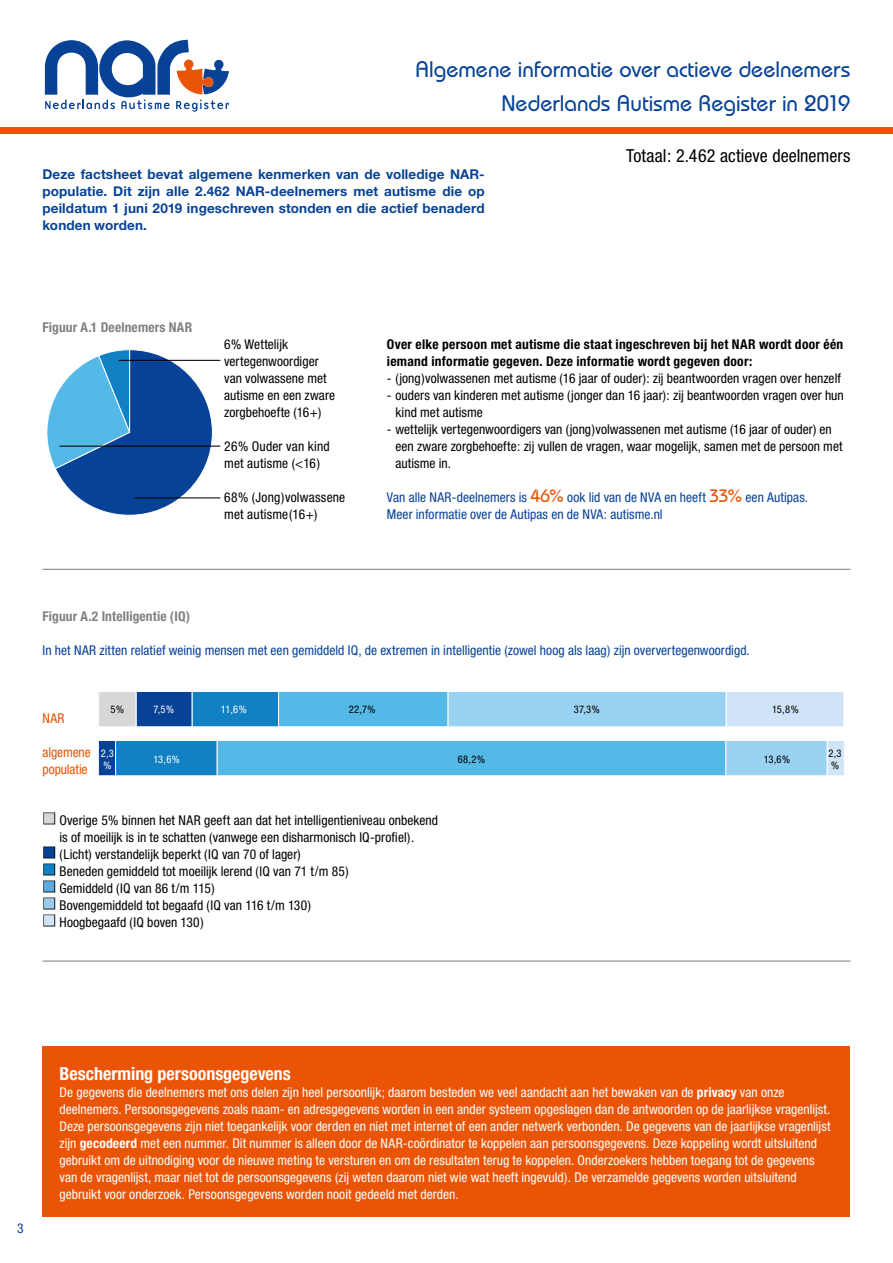
<style>
.page{position:relative;width:893px;height:1263px;background:#fff}
.page>*{position:absolute;margin:0;border:0;box-sizing:border-box;transform-origin:0 0}
.t1{font:500 22.5px/34px "Bauhaus IT Cby BT";letter-spacing:-.005em;color:#074296;text-align:right}
.t2{font:condensed 18px "Helvetica Neue";color:#000}
.t3{font:700 condensed 18px "Helvetica Neue";color:#fff}
.t4{font:condensed 13.5px/17px "Helvetica Neue";color:#fff}
.t5{font:condensed 13.5px/17px "Helvetica Neue";letter-spacing:.005em;color:#000}
.t6{font:condensed 13.5px/17px "Helvetica Neue";color:#074296}
.t7{font:700 13.5px/17px "Helvetica Neue";letter-spacing:.01em;color:#074296;text-align:justify}
.t8{font:700 condensed 13.5px/17px "Helvetica Neue";letter-spacing:.02em;color:#000}
.t9{font:700 condensed 13.5px "Helvetica Neue";letter-spacing:.01em;color:#808184}
.t10{font:condensed 13.5px/17px "Helvetica Neue";letter-spacing:-.01em;color:#ea5406}
.t11{font:condensed 10.5px/12px "Helvetica Neue";letter-spacing:.025em;color:#000}
.t12{font:condensed 10.5px/12px "Helvetica Neue";color:#fff}
.s1{font-family:"Bauhaus IT Cby BT";font-weight:500;font-stretch:normal;font-size:18px;color:#ea5406}
.s2{color:#d5d7d8}
.s3{color:#074296}
.s4{color:#1181c3}
.s5{color:#5eabdd}
.s6{color:#9bcbec}
.s7{color:#cfe4f6}
.s8{font-weight:700}
</style>
<div class="page">
<div style="left:43px;top:1046px;width:807px;height:170px;background:#ea5406"></div>
<div style="left:0;top:128px;width:893px;height:6px;background:#ea5406"></div>
<svg style="left:45px;top:40px;width:184px;height:72px"></svg>
<svg style="left:47px;top:349px;width:166px;height:167px"></svg>
<div style="left:827px;top:740px;width:17px;height:36px;background:#cfe4f6"></div>
<div style="left:827px;top:740px;width:18px;height:36px;border:1px solid #fff"></div>
<div style="left:726px;top:740px;width:101px;height:36px;background:#9ad2f1"></div>
<div style="left:725px;top:740px;width:103px;height:36px;border:1px solid #fff"></div>
<div style="left:217px;top:740px;width:509px;height:36px;background:#55b9e7"></div>
<div style="left:217px;top:740px;width:509px;height:36px;border:1px solid #fff"></div>
<div style="left:116px;top:740px;width:101px;height:36px;background:#1181c3"></div>
<div style="left:115px;top:740px;width:102px;height:36px;border:1px solid #fff"></div>
<div style="left:98px;top:740px;width:18px;height:36px;background:#074296"></div>
<div style="left:98px;top:740px;width:18px;height:36px;border:1px solid #fff"></div>
<div style="left:726px;top:691px;width:118px;height:36px;background:#cfe4f6"></div>
<div style="left:726px;top:691px;width:118px;height:36px;border:1px solid #fff"></div>
<div style="left:448px;top:691px;width:278px;height:36px;background:#9ad2f1"></div>
<div style="left:447px;top:691px;width:279px;height:36px;border:1px solid #fff"></div>
<div style="left:279px;top:691px;width:169px;height:36px;background:#55b9e7"></div>
<div style="left:278px;top:691px;width:170px;height:36px;border:1px solid #fff"></div>
<div style="left:192px;top:691px;width:87px;height:36px;background:#1181c3"></div>
<div style="left:192px;top:691px;width:87px;height:36px;border:1px solid #fff"></div>
<div style="left:136px;top:691px;width:56px;height:36px;background:#074296"></div>
<div style="left:136px;top:691px;width:56px;height:36px;border:1px solid #fff"></div>
<div style="left:99px;top:691px;width:37px;height:36px;background:#d5d7d8"></div>
<div style="left:98px;top:691px;width:38px;height:36px;border:1px solid #fff"></div>
<hr style="left:43px;top:569px;width:807px;height:1px;background:#808184">
<hr style="left:43px;top:960px;width:807px;height:1px;background:#808184">
<hr style="left:119px;top:360px;width:101px;height:1px;background:#000">
<hr style="left:60px;top:446px;width:160px;height:1px;background:#000">
<hr style="left:134px;top:497px;width:86px;height:1px;background:#000">
<div style="left:43px;top:812px;width:12px;height:12px;border:2px solid #000"></div>
<div style="left:43px;top:846px;width:12px;height:12px;border:2px solid #000"></div>
<div style="left:43px;top:863px;width:12px;height:12px;border:2px solid #000"></div>
<div style="left:43px;top:880px;width:12px;height:12px;border:2px solid #000"></div>
<div style="left:43px;top:897px;width:12px;height:12px;border:2px solid #000"></div>
<div style="left:43px;top:914px;width:12px;height:12px;border:2px solid #000"></div>
<h1 class="t1" style="left:416px;top:51px;width:436px">Algemene informatie over actieve deelnemers<br>Nederlands Autisme Register in 2019</h1>
<h2 class="t2" style="left:626px;top:145px;width:226px">Totaal: 2.462 actieve deelnemers</h2>
<p class="t7" style="left:43px;top:165px;width:444px">Deze factsheet bevat algemene kenmerken van de volledige NAR&shy;populatie. Dit zijn alle 2.462 NAR-deelnemers met autisme die op peildatum 1 juni 2019 ingeschreven stonden en die actief benaderd konden worden.</p>
<p class="t9" style="left:43px;top:319px;width:151px">Figuur A.1 Deelnemers NAR</p>
<p class="t5" style="left:224px;top:335px;width:112px">6% Wettelijk vertegenwoordiger van volwassene met autisme en een zware zorgbehoefte (16+)</p>
<p class="t5" style="left:224px;top:438px;width:107px;line-height:16.5px">26% Ouder van kind met autisme (&lt;16)</p>
<p class="t5" style="left:224px;top:489px;width:123px;line-height:16.5px">68% (Jong)volwassene met autisme(16+)</p>
<p class="t8" style="left:387px;top:335px;width:458px">Over elke persoon met autisme die staat ingeschreven bij het NAR wordt door één iemand informatie gegeven. Deze informatie wordt gegeven door:</p>
<p class="t5" style="left:387px;top:369px;width:456px">- (jong)volwassenen met autisme (16 jaar of ouder): zij beantwoorden vragen over henzelf</p>
<p class="t5" style="left:395px;top:386px;width:450px;text-indent:-9px">- ouders van kinderen met autisme (jonger dan 16 jaar): zij beantwoorden vragen over hun kind met autisme</p>
<p class="t5" style="left:395px;top:420px;width:449px;text-indent:-9px">- wettelijk vertegenwoordigers van (jong)volwassenen met autisme (16 jaar of ouder) en een zware zorgbehoefte: zij vullen de vragen, waar mogelijk, samen met de persoon met autisme in.</p>
<p class="t6" style="left:387px;top:488px;width:423px">Van alle NAR-deelnemers is <span class="s1">46%</span> ook lid van de NVA en heeft <span class="s1">33%</span> een Autipas.<br>Meer informatie over de Autipas en de NVA: autisme.nl</p>
<p class="t9" style="left:43px;top:608px;width:149px">Figuur A.2 Intelligentie (IQ)</p>
<p class="t6" style="left:43px;top:641px;width:709px">In het NAR zitten relatief weinig mensen met een gemiddeld IQ, de extremen in intelligentie (zowel hoog als laag) zijn oververtegenwoordigd.</p>
<p class="t11" style="left:349px;top:703px;width:28px">22,7%</p>
<p class="t12" style="left:153px;top:703px;width:22px">7,5%</p>
<p class="t12" style="left:221px;top:703px;width:27px">11,6%</p>
<p class="t11" style="left:111px;top:703px;width:15px">5%</p>
<p class="t10" style="left:43px;top:710px;width:23px">NAR</p>
<p class="t10" style="left:43px;top:744px;width:50px">algemene populatie</p>
<p class="t5" style="left:43px;top:812px;width:397px;text-align:center"><span class="s2">■</span> Overige 5% binnen het NAR geeft aan dat het intelligentieniveau onbekend is of moeilijk is in te schatten (vanwege een disharmonisch IQ-profiel).</p>
<p class="t5" style="left:43px;top:846px;width:260px"><span class="s3">■</span> (Licht) verstandelijk beperkt (IQ van 70 of lager)</p>
<p class="t5" style="left:43px;top:863px;width:308px"><span class="s4">■</span> Beneden gemiddeld tot moeilijk lerend (IQ van 71 t/m 85)</p>
<p class="t5" style="left:43px;top:880px;width:174px"><span class="s5">■</span> Gemiddeld (IQ van 86 t/m 115)</p>
<p class="t5" style="left:43px;top:897px;width:270px"><span class="s6">■</span> Bovengemiddeld tot begaafd (IQ van 116 t/m 130)</p>
<p class="t5" style="left:43px;top:914px;width:163px"><span class="s7">■</span> Hoogbegaafd (IQ boven 130)</p>
<p class="t12" style="left:101px;top:747px;width:15px">2,3 %</p>
<p class="t12" style="left:153px;top:753px;width:28px">13,6%</p>
<p class="t11" style="left:458px;top:753px;width:29px">68,2%</p>
<p class="t11" style="left:574px;top:703px;width:28px">37,3%</p>
<p class="t11" style="left:772px;top:703px;width:28px">15,8%</p>
<p class="t11" style="left:764px;top:753px;width:28px">13,6%</p>
<p class="t11" style="left:828px;top:747px;width:15px">2,3 %</p>
<p class="t6" style="left:17px;top:1220px;width:8px">3</p>
<h2 class="t3" style="left:60px;top:1063px;width:233px">Bescherming persoonsgegevens</h2>
<p class="t4" style="left:60px;top:1084px;width:773px">De gegevens die deelnemers met ons delen zijn heel persoonlijk; daarom besteden we veel aandacht aan het bewaken van de <span class="s8">privacy</span> van onze deelnemers. Persoonsgegevens zoals naam- en adresgegevens worden in een ander systeem opgeslagen dan de antwoorden op de jaarlijkse vragenlijst.<br>Deze persoonsgegevens zijn niet toegankelijk voor derden en niet met internet of een ander netwerk verbonden. De gegevens van de jaarlijkse vragenlijst zijn <span class="s8">gecodeerd</span> met een nummer. Dit nummer is alleen door de NAR-coördinator te koppelen aan persoonsgegevens. Deze koppeling wordt uitsluitend gebruikt om de uitnodiging voor de nieuwe meting te versturen en om de resultaten terug te koppelen. Onderzoekers hebben toegang tot de gegevens van de vragenlijst, maar niet tot de persoonsgegevens (zij weten daarom niet wie wat heeft ingevuld). De verzamelde gegevens worden uitsluitend gebruikt voor onderzoek. Persoonsgegevens worden nooit gedeeld met derden.</p>
</div>
